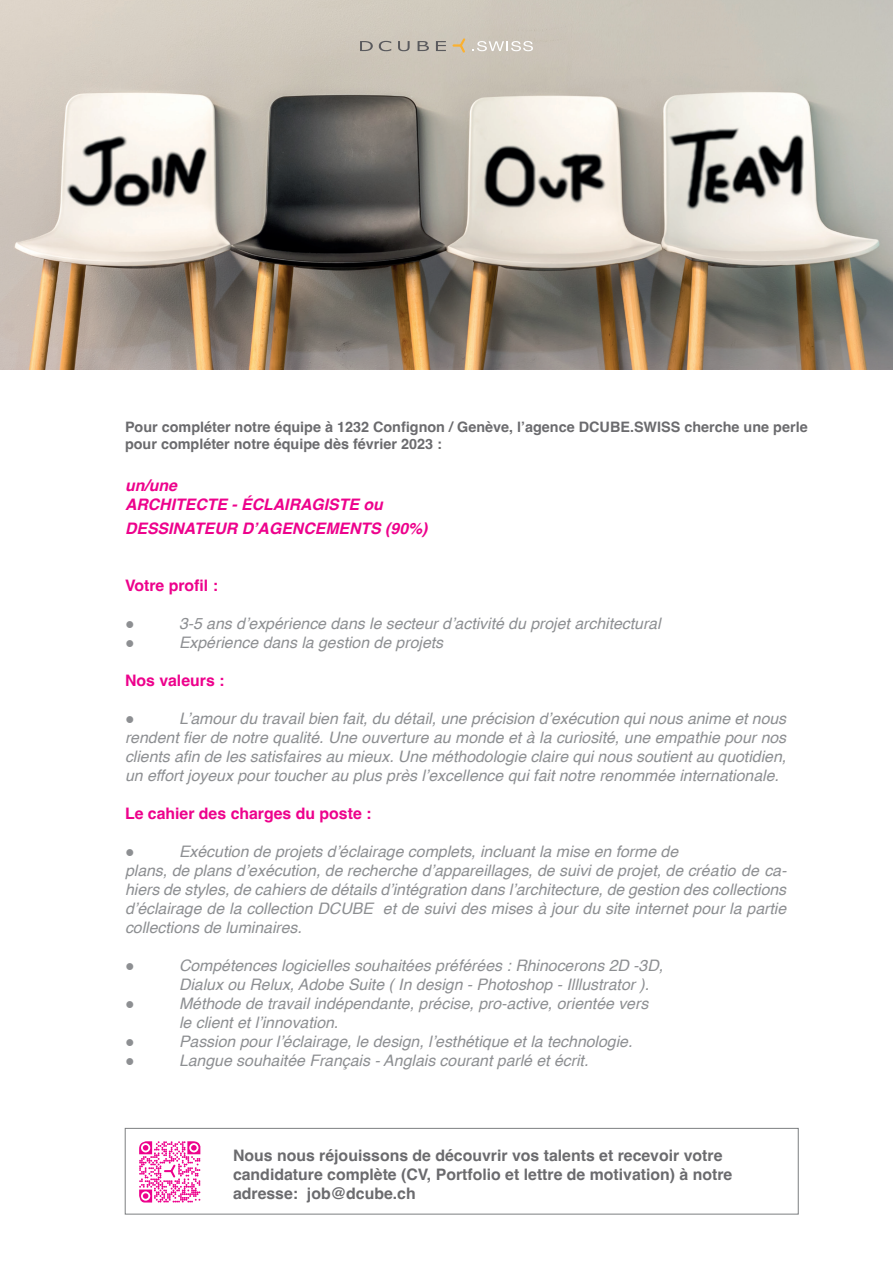
<style>
.page{position:relative;width:893px;height:1263px;background:#fff}
.page>*{position:absolute;margin:0;border:0;box-sizing:border-box;transform-origin:0 0}
.t1{font:italic 15.9px/19px "Helvetica";color:#8d8f92}
.t2{font:700 15.9px/19px "Helvetica";color:#6b6b6e}
.t3{font:italic 700 15.9px/19px "Helvetica";color:#ed028c}
.t4{font:700 15.9px "Helvetica";color:#ed028c}
.t5{font:700 15.9px "Helvetica";color:#8d8f92}
.t6{font:700 14.4px/17.2px "Helvetica";color:#6b6b6e}
</style>
<div class="page">
<img style="left:0;top:0;width:893px;height:369px">
<svg style="left:360px;top:41px;width:13px;height:10px"></svg>
<svg style="left:379px;top:41px;width:12px;height:10px"></svg>
<svg style="left:398px;top:41px;width:12px;height:10px"></svg>
<svg style="left:418px;top:41px;width:11px;height:10px"></svg>
<svg style="left:436px;top:41px;width:10px;height:10px"></svg>
<svg style="left:453px;top:38px;width:12px;height:15px"></svg>
<svg style="left:472px;top:41px;width:61px;height:10px"></svg>
<svg style="left:139px;top:1141px;width:61px;height:61px"></svg>
<div style="left:125px;top:1128px;width:673px;height:86px;border:1px solid #7c7e81"></div>
<p class="t6" style="left:125px;top:420px;width:684px">Pour compléter notre équipe à 1232 Confignon / Genève, l’agence DCUBE.SWISS cherche une perle pour compléter notre équipe dès février 2023 :</p>
<p class="t3" style="left:125px;top:477px;width:259px">un/une<br>ARCHITECTE - ÉCLAIRAGISTE ou</p>
<p class="t3" style="left:125px;top:520px;width:304px">DESSINATEUR D’AGENCEMENTS (90%)</p>
<p class="t4" style="left:125px;top:575px;width:95px">Votre profil :</p>
<p class="t5" style="left:125px;top:613px;width:11px">●</p>
<p class="t1" style="left:179px;top:614px;width:483px">3-5 ans d’expérience dans le secteur d’activité du projet architectural</p>
<p class="t5" style="left:125px;top:632px;width:11px">●</p>
<p class="t1" style="left:179px;top:633px;width:266px">Expérience dans la gestion de projets</p>
<p class="t4" style="left:125px;top:670px;width:101px">Nos valeurs :</p>
<p class="t5" style="left:125px;top:709px;width:11px">●</p>
<p class="t1" style="left:125px;top:709px;width:663px;text-align:justify;text-indent:54px">L’amour du travail bien fait, du détail, une précision d’exécution qui nous anime et nous rendent fier de notre qualité. Une ouverture au monde et à la curiosité, une empathie pour nos clients afin de les satisfaires au mieux. Une méthodologie claire qui nous soutient au quotidien, un effort joyeux pour toucher au plus près l’excellence qui fait notre renommée internationale.</p>
<p class="t4" style="left:125px;top:804px;width:248px">Le cahier des charges du poste :</p>
<p class="t5" style="left:125px;top:842px;width:11px">●</p>
<p class="t1" style="left:125px;top:842px;width:663px;text-indent:54px">Exécution de projets d’éclairage complets, incluant la mise en forme de<br>plans, de plans d’exécution, de recherche d’appareillages, de suivi de projet, de créatio de ca&shy;hiers de styles, de cahiers de détails d’intégration dans l’architecture, de gestion des collections d’éclairage de la collection DCUBE et de suivi des mises à jour du site internet pour la partie collections de luminaires.</p>
<p class="t5" style="left:125px;top:956px;width:11px">●</p>
<p class="t1" style="left:179px;top:956px;width:486px">Compétences logicielles souhaitées préférées : Rhinocerons 2D -3D,<br>Dialux ou Relux, Adobe Suite ( In design - Photoshop - Illlustrator ).</p>
<p class="t5" style="left:125px;top:994px;width:11px">●</p>
<p class="t1" style="left:179px;top:994px;width:471px">Méthode de travail indépendante, précise, pro-active, orientée vers le client et l’innovation.</p>
<p class="t5" style="left:125px;top:1032px;width:11px">●</p>
<p class="t1" style="left:179px;top:1032px;width:455px">Passion pour l’éclairage, le design, l’esthétique et la technologie.</p>
<p class="t5" style="left:125px;top:1051px;width:11px">●</p>
<p class="t1" style="left:179px;top:1051px;width:411px">Langue souhaitée Français - Anglais courant parlé et écrit.</p>
<p class="t2" style="left:233px;top:1148px;width:501px">Nous nous réjouissons de découvrir vos talents et recevoir votre candidature complète (CV, Portfolio et lettre de motivation) à notre adresse: job@dcube.ch</p>
</div>
